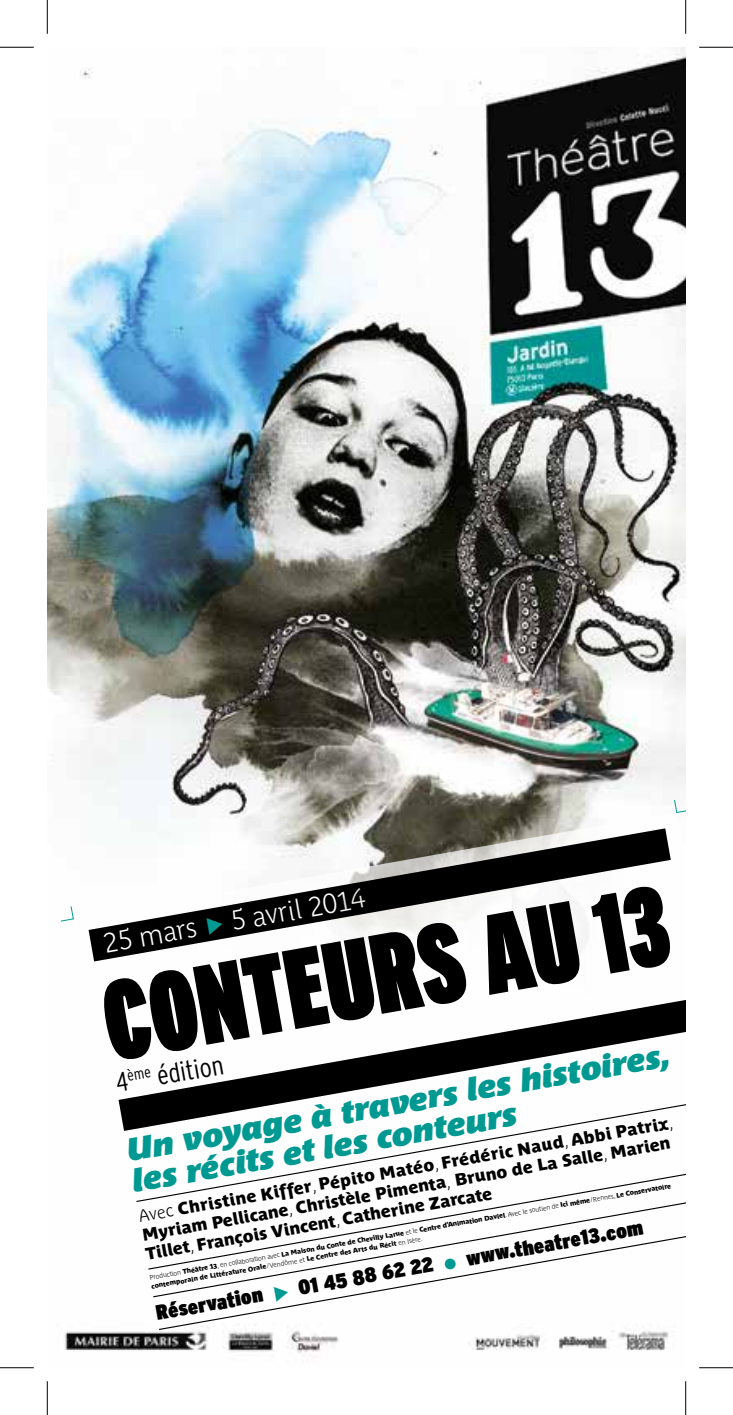
<style>
.page{position:relative;width:733px;height:1415px;background:#fff}
.page>*{position:absolute;margin:0;border:0;box-sizing:border-box;transform-origin:0 0}
.t1{font:900 extra-condensed 112.5px "Interstate";color:#000}
.t2{font:italic 700 31.5px/31.5px "Parisine Plus Sombre";color:#009a93}
.t3{font:700 27px "Parisine Plus Clair";color:#fff}
.t4{font:300 condensed 27px "Interstate";color:#000}
.t5{font:900 condensed 20.93px "Interstate";color:#000}
.t6{font:16.88px/19.1px "Parisine Plus Sombre";color:#000}
.t7{font:6.75px/9px "Parisine Plus Sombre";color:#000}
.s1{font-family:"Parisine Plus Clair Alt"}
.s2{font-family:"Apex New";font-size:22.5px;color:#009a93}
.s3{font-family:"Parisine Plus Clair";font-weight:700}
.s4{font-family:"Parisine Plus Sombre Alt"}
.s5{font-family:"Apex New";font-stretch:normal;font-size:20.03px;color:#009a93}
</style>
<div class="page">
<img style="left:47px;top:47px;width:638px;height:1315px">
<svg style="left:73px;top:983px;width:612px;height:349px"></svg>
<svg style="left:73px;top:807px;width:612px;height:176px"></svg>
<svg style="left:85px;top:977px;width:600px;height:175px"></svg>
<svg style="left:135px;top:1100px;width:550px;height:103px"></svg>
<svg style="left:147px;top:1170px;width:538px;height:100px"></svg>
<svg style="left:152px;top:1198px;width:533px;height:100px"></svg>
<svg style="left:158px;top:1232px;width:527px;height:99px"></svg>
<svg style="left:673px;top:799px;width:12px;height:14px"></svg>
<svg style="left:60px;top:906px;width:14px;height:16px"></svg>
<hr style="left:0;top:47px;width:34px;height:1px;background:#000">
<hr style="left:699px;top:47px;width:33px;height:1px;background:#000">
<hr style="left:0;top:1367px;width:34px;height:1px;background:#000">
<hr style="left:699px;top:1367px;width:33px;height:1px;background:#000">
<hr style="left:47px;top:0;width:1px;height:34px;background:#000">
<hr style="left:47px;top:1381px;width:1px;height:34px;background:#000">
<hr style="left:685px;top:0;width:1px;height:34px;background:#000">
<hr style="left:685px;top:1381px;width:1px;height:34px;background:#000">
<h1 class="t1" style="left:94px;top:962px;width:572px;rotate:-10deg">CONTEURS AU 13</h1>
<h3 class="t4" style="left:113px;top:1068px;width:110px;rotate:-10deg">4<sup>ème</sup> édition</h3>
<h3 class="t3" style="left:101px;top:928px;width:266px;rotate:-10deg"><span class="s1">25</span> mars <span class="s2">▶</span> <span class="s1">5</span> avril <span class="s1">2014</span></h3>
<h2 class="t2" style="left:125px;top:1134px;width:552px;rotate:-10deg">Un voyage à travers les histoires, les récits et les conteurs</h2>
<h3 class="t6" style="left:137px;top:1206px;width:543px;rotate:-10deg"><span class="s3">Avec</span> Christine Kiffer<span class="s3">,</span> Pépito Matéo<span class="s3">,</span> Frédéric Naud<span class="s3">,</span> Abbi Patrix<span class="s3">,<br></span>Myriam Pellicane<span class="s3">,</span> Christèle Pimenta<span class="s3">,</span> Bruno de La Salle<span class="s3">,</span> Marien<br>Tillet<span class="s3">,</span> François Vincent<span class="s3">,</span> Catherine Zarcate</h3>
<p class="t7" style="left:149px;top:1273px;width:530px;rotate:-10deg"><span class="s3">Production</span> Théâtre <span class="s4">13</span><span class="s3">, en collaboration avec</span> La Maison du Conte de Chevilly Larue <span class="s3">et le</span> Centre d’Animation Daviel<span class="s3">. Avec le soutien de</span> Ici même<span class="s3">/Rennes,</span> Le Conservatoire contemporain de Littérature Orale<span class="s3">/Vendôme et</span> Le Centre des Arts du Récit <span class="s3">en Isère.</span></p>
<h3 class="t5" style="left:154px;top:1301px;width:495px;rotate:-10deg">Réservation <sub>▶</sub> 01 45 88 62 22 <span class="s5">○</span> www.theatre13.com</h3>
</div>
